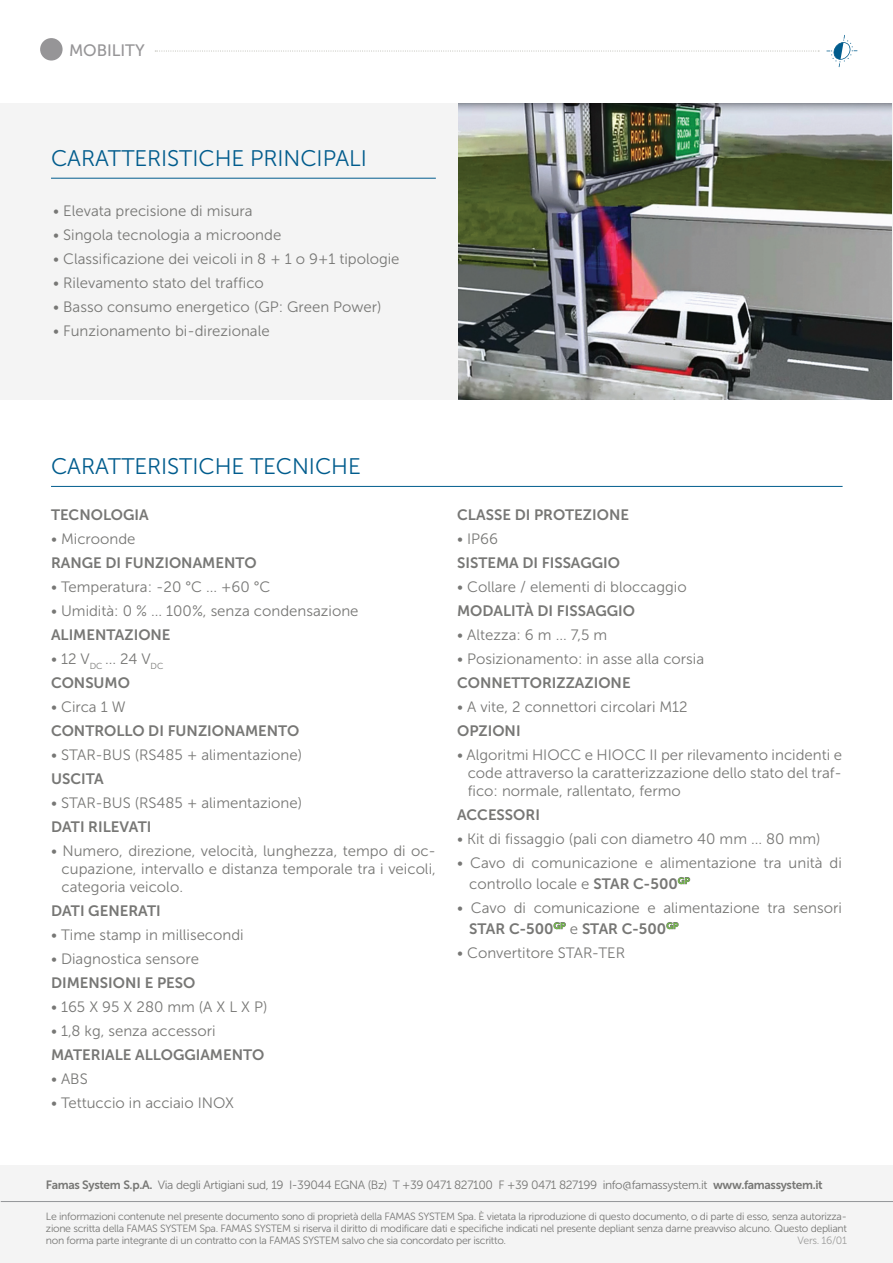
<style>
.page{position:relative;width:893px;height:1263px;background:#fff}
.page>*{position:absolute;margin:0;border:0;box-sizing:border-box;transform-origin:0 0}
.t1{font:22.5px "Museo Sans 300";letter-spacing:-.005em;color:#015c8d}
.t2{font:16.5px "Museo Sans 500";letter-spacing:-.005em;color:#969597}
.t3{font:15px/18px "Museo Sans 300";color:#777775;text-align:justify}
.t4{font:15px "Museo Sans 700";color:#777775}
.t5{font:12px "Museo Sans 300";letter-spacing:-.03em;color:#777775}
.t6{font:10.5px/12px "Museo Sans 300";letter-spacing:-.03em;color:#777775;text-align:justify}
.s1{font-family:"Museo Sans 700"}
.s2{font-family:"Museo Sans 300"}
</style>
<div class="page">
<div style="left:0;top:103px;width:893px;height:297px;background:#f4f4f4"></div>
<svg style="left:677px;top:877px;width:13px;height:7px"></svg>
<svg style="left:553px;top:922px;width:13px;height:7px"></svg>
<svg style="left:666px;top:922px;width:13px;height:7px"></svg>
<hr style="left:51px;top:486px;width:792px;height:1px;background:#015c8d">
<hr style="left:51px;top:178px;width:385px;height:1px;background:#015c8d">
<svg style="left:155px;top:50px;width:664px;height:2px"></svg>
<svg style="left:826px;top:35px;width:31px;height:32px"></svg>
<div style="left:0;top:1166px;width:893px;height:97px;background:#f4f4f4"></div>
<hr style="left:1px;top:1201px;width:892px;height:1px;background:#939598">
<div style="left:40px;top:38px;width:23px;height:23px;background:#969597;border-radius:50%"></div>
<img style="left:458px;top:103px;width:434px;height:297px">
<p class="t2" style="left:69px;top:42px;width:77px">MOBILITY</p>
<h1 class="t1" style="left:51px;top:146px;width:317px">CARATTERISTICHE PRINCIPALI</h1>
<p class="t3" style="left:53px;top:202px;width:201px">• Elevata precisione di misura</p>
<p class="t3" style="left:53px;top:226px;width:230px">• Singola tecnologia a microonde</p>
<p class="t3" style="left:53px;top:250px;width:348px">• Classificazione dei veicoli in 8 + 1 o 9+1 tipologie</p>
<p class="t3" style="left:53px;top:274px;width:212px">• Rilevamento stato del traffico</p>
<p class="t3" style="left:53px;top:298px;width:330px">• Basso consumo energetico (GP: Green Power)</p>
<p class="t3" style="left:53px;top:322px;width:218px">• Funzionamento bi-direzionale</p>
<h1 class="t1" style="left:51px;top:454px;width:311px">CARATTERISTICHE TECNICHE</h1>
<p class="t4" style="left:51px;top:506px;width:99px">TECNOLOGIA</p>
<p class="t3" style="left:51px;top:530px;width:86px">• Microonde</p>
<p class="t4" style="left:51px;top:554px;width:207px">RANGE DI FUNZIONAMENTO</p>
<p class="t3" style="left:51px;top:578px;width:221px">• Temperatura: -20 °C ... +60 °C</p>
<p class="t3" style="left:51px;top:602px;width:309px">• Umidità: 0 % ... 100%, senza condensazione</p>
<p class="t4" style="left:51px;top:626px;width:121px">ALIMENTAZIONE</p>
<p class="t3" style="left:51px;top:650px;width:112px">• 12 V<sub>dc</sub> ... 24 V<sub>dc</sub></p>
<p class="t4" style="left:51px;top:674px;width:81px">CONSUMO</p>
<p class="t3" style="left:51px;top:698px;width:76px">• Circa 1 W</p>
<p class="t4" style="left:51px;top:722px;width:250px">CONTROLLO DI FUNZIONAMENTO</p>
<p class="t3" style="left:51px;top:746px;width:253px">• STAR-BUS (RS485 + alimentazione)</p>
<p class="t4" style="left:51px;top:770px;width:54px">USCITA</p>
<p class="t3" style="left:51px;top:794px;width:253px">• STAR-BUS (RS485 + alimentazione)</p>
<p class="t4" style="left:51px;top:818px;width:102px">DATI RILEVATI</p>
<p class="t3" style="left:62px;top:842px;width:376px;text-indent:-11px">• Numero, direzione, velocità, lunghezza, tempo di oc&shy;cupazione, intervallo e distanza temporale tra i veicoli, categoria veicolo.</p>
<p class="t4" style="left:51px;top:902px;width:111px">DATI GENERATI</p>
<p class="t3" style="left:51px;top:926px;width:194px">• Time stamp in millisecondi</p>
<p class="t3" style="left:51px;top:950px;width:149px">• Diagnostica sensore</p>
<p class="t4" style="left:51px;top:974px;width:146px">DIMENSIONI E PESO</p>
<p class="t3" style="left:51px;top:998px;width:218px">• 165 X 95 X 280 mm (A X L X P)</p>
<p class="t3" style="left:51px;top:1022px;width:166px">• 1,8 kg, senza accessori</p>
<p class="t4" style="left:51px;top:1046px;width:215px">MATERIALE ALLOGGIAMENTO</p>
<p class="t3" style="left:51px;top:1070px;width:38px">• ABS</p>
<p class="t3" style="left:51px;top:1094px;width:185px">• Tettuccio in acciaio INOX</p>
<p class="t4" style="left:457px;top:506px;width:173px">CLASSE DI PROTEZIONE</p>
<p class="t3" style="left:457px;top:530px;width:42px">• IP66</p>
<p class="t4" style="left:457px;top:554px;width:165px">SISTEMA DI FISSAGGIO</p>
<p class="t3" style="left:457px;top:578px;width:231px">• Collare / elementi di bloccaggio</p>
<p class="t4" style="left:457px;top:602px;width:180px">MODALITÀ DI FISSAGGIO</p>
<p class="t3" style="left:457px;top:626px;width:152px">• Altezza: 6 m ... 7,5 m</p>
<p class="t3" style="left:457px;top:650px;width:249px">• Posizionamento: in asse alla corsia</p>
<p class="t4" style="left:457px;top:674px;width:175px">CONNETTORIZZAZIONE</p>
<p class="t3" style="left:457px;top:698px;width:232px">• A vite, 2 connettori circolari M12</p>
<p class="t4" style="left:457px;top:722px;width:65px">OPZIONI</p>
<p class="t3" style="left:468px;top:746px;width:376px;text-indent:-11px">• Algoritmi HIOCC e HIOCC II per rilevamento incidenti e code attraverso la caratterizzazione dello stato del traf&shy;fico: normale, rallentato, fermo</p>
<p class="t4" style="left:457px;top:806px;width:84px">ACCESSORI</p>
<p class="t3" style="left:457px;top:830px;width:365px">• Kit di fissaggio (pali con diametro 40 mm ... 80 mm)</p>
<p class="t3" style="left:469px;top:852px;width:374px;line-height:21px;text-indent:-12px">• Cavo di comunicazione e alimentazione tra unità di controllo locale e <span class="s1">STAR C-500</span><sup>GP</sup></p>
<p class="t3" style="left:457px;top:899px;width:386px">• Cavo di comunicazione e alimentazione tra sensori</p>
<p class="t4" style="left:469px;top:920px;width:211px">STAR C-500<sup>GP</sup> <span class="s2">e</span> STAR C-500<sup>GP</sup></p>
<p class="t3" style="left:457px;top:944px;width:170px">• Convertitore STAR-TER</p>
<p class="t5" style="left:46px;top:1178px;width:778px"><span class="s1">Famas System S.p.A.</span> Via degli Artigiani sud, 19 I-39044 EGNA (Bz) T +39 0471 827100 F +39 0471 827199 info@famassystem.it <span class="s1">www.famassystem.it</span></p>
<p class="t6" style="left:46px;top:1210px;width:802px">Le informazioni contenute nel presente documento sono di proprietà della FAMAS SYSTEM Spa. È vietata la riproduzione di questo documento, o di parte di esso, senza autorizza&shy;zione scritta della FAMAS SYSTEM Spa. FAMAS SYSTEM si riserva il diritto di modificare dati e specifiche indicati nel presente depliant senza darne preavviso alcuno. Questo depliant non forma parte integrante di un contratto con la FAMAS SYSTEM salvo che sia concordato per iscritto.</p>
<p class="t6" style="left:798px;top:1234px;width:51px">Vers. 16/01</p>
</div>
